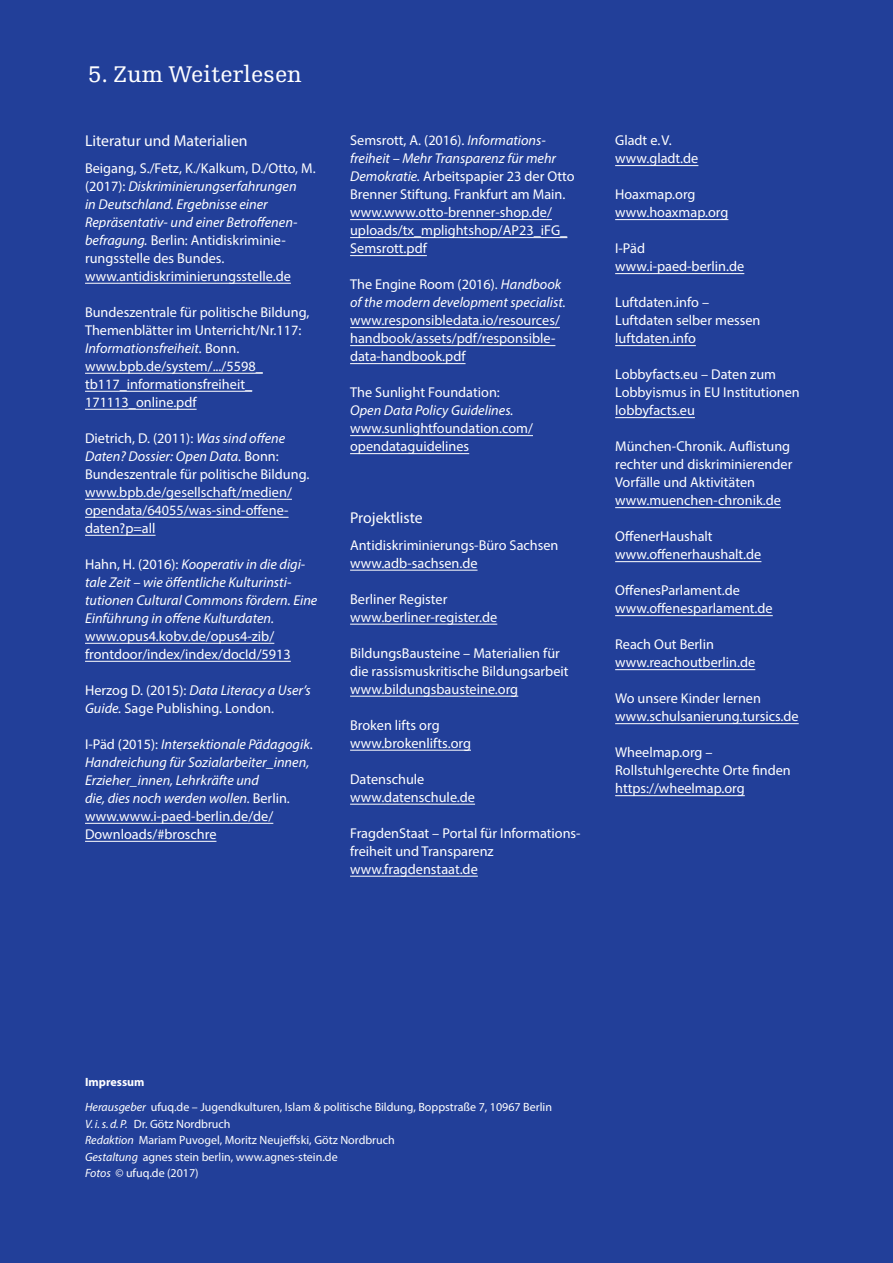
<style>
.page{position:relative;width:893px;height:1263px;background:#223f99}
.page>*{position:absolute;margin:0;border:0;box-sizing:border-box;transform-origin:0 0}
.t1{font:24px "Egyptienne FLT Std";color:#fff}
.t2{font:15.75px "Myriad Pro";color:#fff}
.t3{font:14.25px/18px "Myriad Pro";color:#fff}
.t4{font:italic 14.25px/18px "Myriad Pro";color:#fff}
.t5{font:12px/16.5px "Myriad Pro";color:#fff}
.s1{font-style:italic}
.s2{font-style:normal}
.s3{font-weight:700}
</style>
<div class="page">
<hr style="left:85px;top:283px;width:206px;height:1px;background:#fff">
<hr style="left:85px;top:373px;width:178px;height:1px;background:#fff">
<hr style="left:85px;top:391px;width:167px;height:1px;background:#fff">
<hr style="left:85px;top:409px;width:112px;height:1px;background:#fff">
<hr style="left:85px;top:499px;width:207px;height:1px;background:#fff">
<hr style="left:85px;top:517px;width:204px;height:1px;background:#fff">
<hr style="left:85px;top:535px;width:71px;height:1px;background:#fff">
<hr style="left:85px;top:643px;width:189px;height:1px;background:#fff">
<hr style="left:85px;top:661px;width:206px;height:1px;background:#fff">
<hr style="left:85px;top:823px;width:188px;height:1px;background:#fff">
<hr style="left:85px;top:841px;width:131px;height:1px;background:#fff">
<hr style="left:350px;top:219px;width:202px;height:1px;background:#fff">
<hr style="left:350px;top:237px;width:217px;height:1px;background:#fff">
<hr style="left:350px;top:255px;width:77px;height:1px;background:#fff">
<hr style="left:350px;top:327px;width:210px;height:1px;background:#fff">
<hr style="left:350px;top:345px;width:205px;height:1px;background:#fff">
<hr style="left:350px;top:363px;width:116px;height:1px;background:#fff">
<hr style="left:350px;top:435px;width:183px;height:1px;background:#fff">
<hr style="left:350px;top:453px;width:119px;height:1px;background:#fff">
<hr style="left:350px;top:570px;width:128px;height:1px;background:#fff">
<hr style="left:350px;top:624px;width:147px;height:1px;background:#fff">
<hr style="left:350px;top:696px;width:168px;height:1px;background:#fff">
<hr style="left:350px;top:750px;width:121px;height:1px;background:#fff">
<hr style="left:350px;top:804px;width:125px;height:1px;background:#fff">
<hr style="left:350px;top:876px;width:128px;height:1px;background:#fff">
<hr style="left:615px;top:165px;width:83px;height:1px;background:#fff">
<hr style="left:615px;top:219px;width:113px;height:1px;background:#fff">
<hr style="left:615px;top:273px;width:129px;height:1px;background:#fff">
<hr style="left:615px;top:345px;width:81px;height:1px;background:#fff">
<hr style="left:615px;top:417px;width:80px;height:1px;background:#fff">
<hr style="left:615px;top:507px;width:166px;height:1px;background:#fff">
<hr style="left:615px;top:561px;width:146px;height:1px;background:#fff">
<hr style="left:615px;top:615px;width:158px;height:1px;background:#fff">
<hr style="left:615px;top:669px;width:140px;height:1px;background:#fff">
<hr style="left:615px;top:723px;width:184px;height:1px;background:#fff">
<hr style="left:615px;top:795px;width:130px;height:1px;background:#fff">
<h1 class="t1" style="left:88px;top:61px;width:215px">5. Zum Weiterlesen</h1>
<p class="t2" style="left:85px;top:131px;width:164px">Literatur und Materialien</p>
<p class="t3" style="left:85px;top:159px;width:232px">Beigang, S./Fetz, K./Kalkum, D./Otto, M. (2017): <span class="s1">Diskriminierungserfahrungen<br>in Deutschland. Ergebnisse einer Repräsentativ- und einer Betroffenen&shy;befragung.</span> Berlin: Antidiskriminie&shy;rungsstelle des Bundes. www.antidiskriminierungsstelle.de</p>
<p class="t3" style="left:85px;top:303px;width:226px">Bundeszentrale für politische Bildung,<br>Themenblätter im Unterricht/Nr.117:<br><span class="s1">Informationsfreiheit.</span> Bonn. www.bpb.de/system/.../5598_ tb117_informationsfreiheit_<br>171113_online.pdf</p>
<p class="t3" style="left:85px;top:429px;width:226px">Dietrich, D. (2011): <span class="s1">Was sind offene<br>Daten? Dossier: Open Data.</span> Bonn:<br>Bundeszentrale für politische Bildung. www.bpb.de/gesellschaft/medien/ opendata/64055/was-sind-offene&shy;daten?p=all</p>
<p class="t4" style="left:85px;top:555px;width:234px"><span class="s2">Hahn, H. (2016):</span> Kooperativ in die digi&shy;tale Zeit – wie öffentliche Kulturinsti&shy;tutionen Cultural Commons fördern. Eine Einführung in offene Kulturdaten.</p>
<p class="t3" style="left:85px;top:627px;width:207px">www.opus4.kobv.de/opus4-zib/ frontdoor/index/index/docId/5913</p>
<p class="t3" style="left:85px;top:681px;width:227px">Herzog D. (2015): <span class="s1">Data Literacy a User’s<br>Guide.</span> Sage Publishing. London.</p>
<p class="t4" style="left:85px;top:735px;width:229px"><span class="s2">I-Päd (2015):</span> Intersektionale Pädagogik<span class="s2">.<br></span>Handreichung für Sozialarbeiter_innen, Erzieher_innen, Lehrkräfte und<br>die, dies noch werden wollen. <span class="s2">Berlin. www.www.i-paed-berlin.de/de/ Downloads/#broschre</span></p>
<p class="t3" style="left:350px;top:131px;width:226px">Semsrott, A. (2016). <span class="s1">Informations&shy;freiheit – Mehr Transparenz für mehr Demokratie.</span> Arbeitspapier 23 der Otto Brenner Stiftung. Frankfurt am Main. www.www.otto-brenner-shop.de/ uploads/tx_mplightshop/AP23_iFG_ Semsrott.pdf</p>
<p class="t4" style="left:350px;top:275px;width:217px"><span class="s2">The Engine Room (2016).</span> Handbook of the modern development specialist.</p>
<p class="t3" style="left:350px;top:311px;width:211px">www.responsibledata.io/resources/ handbook/assets/pdf/responsible&shy;data-handbook.pdf</p>
<p class="t3" style="left:350px;top:383px;width:151px">The Sunlight Foundation:</p>
<p class="t4" style="left:350px;top:401px;width:165px">Open Data Policy Guidelines.</p>
<p class="t3" style="left:350px;top:419px;width:184px">www.sunlightfoundation.com/ opendataguidelines</p>
<p class="t2" style="left:350px;top:508px;width:74px">Projektliste</p>
<p class="t3" style="left:350px;top:536px;width:210px">Antidiskriminierungs-Büro Sachsen www.adb-sachsen.de</p>
<p class="t3" style="left:350px;top:590px;width:149px">Berliner Register www.berliner-register.de</p>
<p class="t3" style="left:350px;top:644px;width:220px">BildungsBausteine – Materialien für die rassismuskritische Bildungsarbeit www.bildungsbausteine.org</p>
<p class="t3" style="left:350px;top:716px;width:122px">Broken lifts org www.brokenlifts.org</p>
<p class="t3" style="left:350px;top:770px;width:126px">Datenschule www.datenschule.de</p>
<p class="t3" style="left:350px;top:824px;width:232px">FragdenStaat – Portal für Informations&shy;freiheit und Transparenz www.fragdenstaat.de</p>
<p class="t3" style="left:615px;top:131px;width:85px">Gladt e.V. www.gladt.de</p>
<p class="t3" style="left:615px;top:185px;width:115px">Hoaxmap.org www.hoaxmap.org</p>
<p class="t3" style="left:615px;top:239px;width:131px">I-Päd www.i-paed-berlin.de</p>
<p class="t3" style="left:615px;top:293px;width:147px">Luftdaten.info –<br>Luftdaten selber messen luftdaten.info</p>
<p class="t3" style="left:615px;top:365px;width:186px">Lobbyfacts.eu – Daten zum<br>Lobbyismus in EU Institutionen lobbyfacts.eu</p>
<p class="t3" style="left:615px;top:437px;width:179px">München-Chronik. Auflistung rechter und diskriminierender<br>Vorfälle und Aktivitäten www.muenchen-chronik.de</p>
<p class="t3" style="left:615px;top:527px;width:148px">OffenerHaushalt www.offenerhaushalt.de</p>
<p class="t3" style="left:615px;top:581px;width:159px">OffenesParlament.de www.offenesparlament.de</p>
<p class="t3" style="left:615px;top:635px;width:142px">Reach Out Berlin www.reachoutberlin.de</p>
<p class="t3" style="left:615px;top:689px;width:185px">Wo unsere Kinder lernen www.schulsanierung.tursics.de</p>
<p class="t3" style="left:615px;top:743px;width:177px">Wheelmap.org –<br>Rollstuhlgerechte Orte finden https://wheelmap.org</p>
<p class="t5" style="left:85px;top:1069px;width:468px;line-height:25px"><span class="s3">Impressum<br></span><span class="s1">Herausgeber</span> ufuq.de – Jugendkulturen, Islam &amp; politische Bildung, Boppstraße 7, 10967 Berlin</p>
<p class="t5" style="left:85px;top:1115px;width:311px"><span class="s1">V. i.s.d.P.</span> Dr. Götz Nordbruch<br><span class="s1">Redaktion</span> Mariam Puvogel, Moritz Neujeffski, Götz Nordbruch <span class="s1">Gestaltung</span> agnes stein berlin, www.agnes-stein.de<br><span class="s1">Fotos</span> © ufuq.de (2017)</p>
</div>
